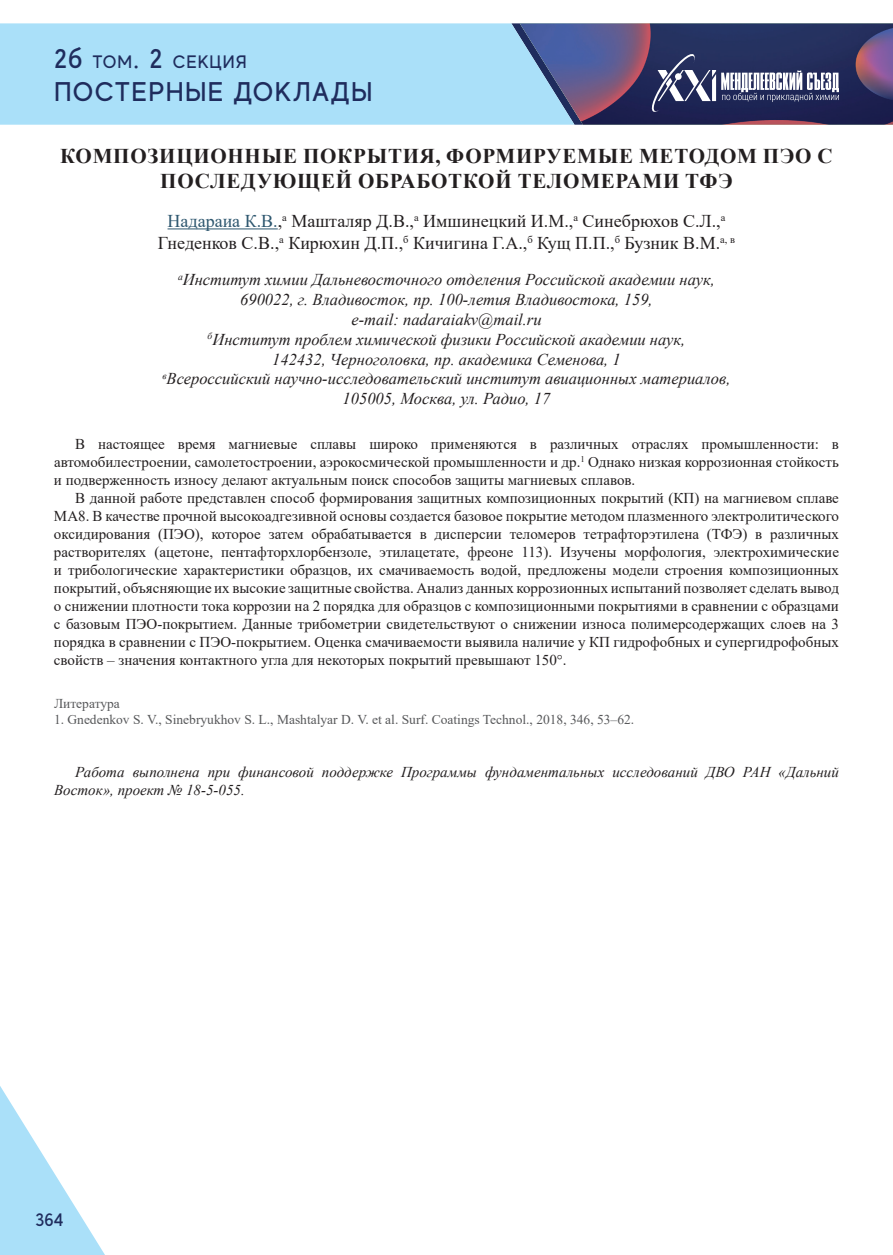
<style>
.page{position:relative;width:893px;height:1255px;background:#fff}
.page>*{position:absolute;margin:0;border:0;box-sizing:border-box;transform-origin:0 0}
.t1{font:500 27px "MADE Evolve Sans";letter-spacing:.05em;color:#1f2c5d}
.t2{font:700 21px/25.2px "Times New Roman";letter-spacing:.035em;color:#231f20;text-align:center}
.t3{font:18px/21.6px "Times New Roman";color:#231f20;text-align:center}
.t4{font:500 18px "MADE Evolve Sans";letter-spacing:.05em;color:#1f2c5d}
.t5{font:italic 16.5px/19.8px "Times New Roman";color:#231f20;text-align:center}
.t6{font:15px/18px "Times New Roman";color:#231f20;text-align:justify}
.t7{font:italic 15px/18px "Times New Roman";color:#231f20}
.t8{font:13.5px "Times New Roman";color:#57585a}
.s1{font-size:27px}
.s2{color:#2e576f}
</style>
<div class="page">
<div style="left:0;top:23px;width:511px;height:102px;background:#aae0f9"></div>
<svg style="left:0;top:1086px;width:105px;height:168px"></svg>
<svg style="left:511px;top:23px;width:382px;height:102px;background:#51557f"></svg>
<hr style="left:168px;top:228px;width:110px;height:1px;background:#2e576f">
<p class="t4" style="left:54px;top:51px;width:194px"><span class="s1">2б</span> ТОМ<span class="s1">. 2</span> СЕКЦИЯ</p>
<h1 class="t1" style="left:54px;top:74px;width:320px">ПОСТЕРНЫЕ ДОКЛАДЫ</h1>
<h2 class="t2" style="left:60px;top:143px;width:774px">КОМПОЗИЦИОННЫЕ ПОКРЫТИЯ, ФОРМИРУЕМЫЕ МЕТОДОМ ПЭО С<br>ПОСЛЕДУЮЩЕЙ ОБРАБОТКОЙ ТЕЛОМЕРАМИ ТФЭ</h2>
<p class="t3" style="left:158px;top:209px;width:579px"><span class="s2">Надараиа К.В.</span>,<sup>а</sup> Машталяр Д.В.,<sup>а</sup> Имшинецкий И.М.,<sup>а</sup> Синебрюхов С.Л.,<sup>а<br></sup>Гнеденков С.В.,<sup>а</sup> Кирюхин Д.П.,<sup>б</sup> Кичигина Г.А.,<sup>б</sup> Кущ П.П.,<sup>б</sup> Бузник В.М.<sup>а,</sup> <sup>в</sup></p>
<p class="t5" style="left:162px;top:269px;width:570px"><sup>а</sup>Институт химии Дальневосточного отделения Российской академии наук, 690022, г. Владивосток, пр. 100-летия Владивостока, 159,<br>e-mail: nadaraiakv@mail.ru<br><sup>б</sup>Институт проблем химической физики Российской академии наук,<br>142432, Черноголовка, пр. академика Семенова, 1<br><sup>в</sup>Всероссийский научно-исследовательский институт авиационных материалов, 105005, Москва, ул. Радио, 17</p>
<p class="t6" style="left:54px;top:434px;width:786px;text-indent:21px">В настоящее время магниевые сплавы широко применяются в различных отраслях промышленности: в автомобилестроении, самолетостроении, аэрокосмической промышленности и др.<sup>1</sup> Однако низкая коррозионная стойкость и подверженность износу делают актуальным поиск способов защиты магниевых сплавов.</p>
<p class="t6" style="left:54px;top:488px;width:786px;text-indent:21px">В данной работе представлен способ формирования защитных композиционных покрытий (КП) на магниевом сплаве МА8. В качестве прочной высокоадгезивной основы создается базовое покрытие методом плазменного электролитического оксидирования (ПЭО), которое затем обрабатывается в дисперсии теломеров тетрафторэтилена (ТФЭ) в различных растворителях (ацетоне, пентафторхлорбензоле, этилацетате, фреоне 113). Изучены морфология, электрохимические и трибологические характеристики образцов, их смачиваемость водой, предложены модели строения композиционных покрытий, объясняющие их высокие защитные свойства. Анализ данных коррозионных испытаний позволяет сделать вывод о снижении плотности тока коррозии на 2 порядка для образцов с композиционными покрытиями в сравнении с образцами с базовым ПЭО-покрытием. Данные трибометрии свидетельствуют о снижении износа полимерсодержащих слоев на 3 порядка в сравнении с ПЭО-покрытием. Оценка смачиваемости выявила наличие у КП гидрофобных и супергидрофобных свойств – значения контактного угла для некоторых покрытий превышают 150°.</p>
<p class="t8" style="left:54px;top:693px;width:67px">Литература</p>
<p class="t8" style="left:54px;top:709px;width:582px">1. Gnedenkov S. V., Sinebryukhov S. L., Mashtalyar D. V. et al. Surf. Coatings Technol., 2018, 346, 53–62.</p>
<p class="t7" style="left:54px;top:762px;width:786px;text-indent:21px">Работа выполнена при финансовой поддержке Программы фундаментальных исследований ДВО РАН «Дальний<br>Восток», проект № 18-5-055.</p>
<p class="t4" style="left:35px;top:1208px;width:30px">364</p>
</div>
